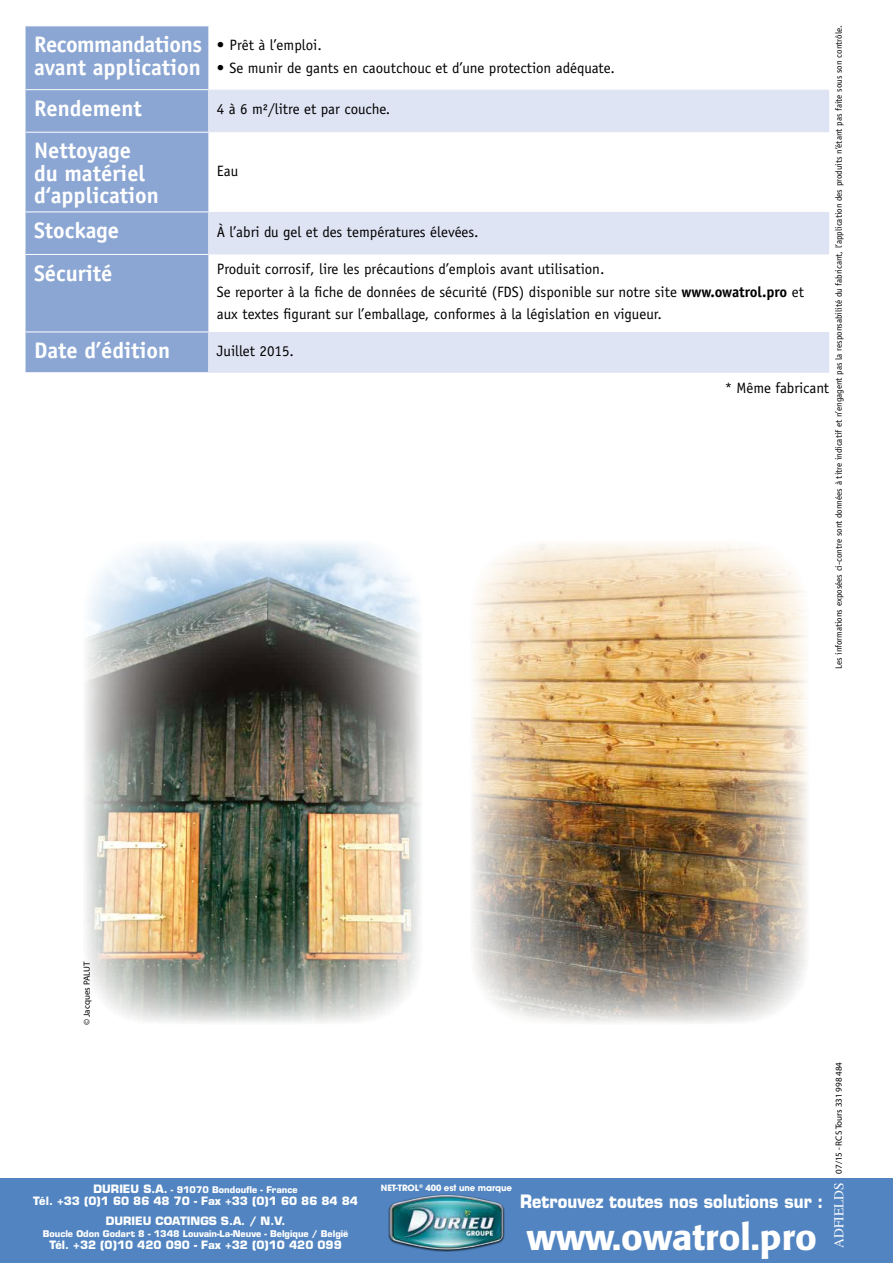
<style>
.page{position:relative;width:893px;height:1263px;background:#fff}
.page>*{position:absolute;margin:0;border:0;box-sizing:border-box;transform-origin:0 0}
.t1{font:500 36px "Formata";color:#fff}
.t2{font:700 22.5px/22.5px "Officina Sans";color:#fff}
.t3{font:700 22.5px/22.5px "Officina Sans";letter-spacing:-.02em;color:#fff}
.t4{font:700 18px "Eurostile LT Std";color:#fff;scale:.9 1}
.t5{font:15px/22.5px "Officina Sans";color:#000}
.t6{font:13.5px "Times";color:#fff}
.t7{font:700 11.25px/20.5px "Eurostile LT Std";color:#fff;text-align:center}
.t8{font:9px "Officina Sans";color:#000}
.t9{font:700 9px "Eurostile LT Std";color:#fff}
.t10{font:9px "Myriad Pro";color:#000}
.t11{font:700 8.7px "Avant Garde";letter-spacing:-.01em;color:#fff}
.s1{font-weight:700}
.s2{font-size:11.25px}
</style>
<div class="page">
<div style="left:0;top:1178px;width:893px;height:85px;background:#5184c0"></div>
<div style="left:388px;top:1194px;width:117px;height:58px;background:#000;opacity:.9"></div>
<img style="left:390px;top:1195px;width:113px;height:54px">
<div style="left:26px;top:27px;width:182px;height:345px;background:#8ba6d3"></div>
<svg style="left:208px;top:90px;width:621px;height:283px"></svg>
<hr style="left:26px;top:89px;width:182px;height:1px;background:#fff">
<hr style="left:26px;top:132px;width:182px;height:1px;background:#fff">
<hr style="left:26px;top:212px;width:182px;height:1px;background:#fff">
<hr style="left:26px;top:254px;width:182px;height:1px;background:#fff">
<hr style="left:26px;top:332px;width:182px;height:1px;background:#fff">
<img style="left:85px;top:542px;width:336px;height:481px">
<img style="left:472px;top:543px;width:336px;height:480px">
<p class="t8" style="left:834px;top:669px;width:645px;rotate:-90deg">Les informations exposées ci-contre sont données à titre indicatif et n’engagent pas la responsabilité du fabricant, l’application des produits n’étant pas faite sous son contrôle.</p>
<h2 class="t3" style="left:34px;top:33px;width:169px">Recommandations avant application</h2>
<p class="t5" style="left:217px;top:34px;width:106px">• Prêt à l’emploi.</p>
<p class="t5" style="left:217px;top:56px;width:399px">• Se munir de gants en caoutchouc et d’une protection adéquate.</p>
<h2 class="t2" style="left:34px;top:97px;width:109px">Rendement</h2>
<p class="t5" style="left:217px;top:98px;width:175px">4 à 6 m²/litre et par couche.</p>
<h2 class="t2" style="left:34px;top:139px;width:126px">Nettoyage du matériel d‘application</h2>
<p class="t5" style="left:217px;top:159px;width:23px">Eau</p>
<h2 class="t2" style="left:34px;top:219px;width:87px">Stockage</h2>
<p class="t5" style="left:217px;top:220px;width:263px">À l’abri du gel et des températures élevées.</p>
<h2 class="t2" style="left:34px;top:261px;width:80px">Sécurité</h2>
<p class="t5" style="left:217px;top:258px;width:589px">Produit corrosif, lire les précautions d’emplois avant utilisation.<br>Se reporter à la fiche de données de sécurité (FDS) disponible sur notre site <span class="s1">www.owatrol.pro</span> et aux textes figurant sur l’emballage, conformes à la législation en vigueur.</p>
<h2 class="t2" style="left:34px;top:339px;width:138px">Date d’édition</h2>
<p class="t5" style="left:217px;top:340px;width:79px">Juillet 2015.</p>
<p class="t5" style="left:725px;top:376px;width:106px">* Même fabricant</p>
<p class="t10" style="left:81px;top:1025px;width:65px;rotate:-90deg">© Jacques PALUT</p>
<p class="t9" style="left:94px;top:1184px;width:206px"><span class="s2">DURIEU S.A.</span> - 91070 Bondoufle - France</p>
<p class="t7" style="left:33px;top:1190px;width:326px">Tél. +33 (0)1 60 86 48 70 - Fax +33 (0)1 60 86 84 84<br>DURIEU COATINGS S.A. / N.V.</p>
<p class="t9" style="left:43px;top:1228px;width:307px">Boucle Odon Godart 8 - 1348 Louvain-La-Neuve - Belgique / België</p>
<p class="t7" style="left:49px;top:1235px;width:294px">Tél. +32 (0)10 420 090 - Fax +32 (0)10 420 099</p>
<p class="t11" style="left:381px;top:1182px;width:133px">NET-TROL<sup>®</sup> 400 est une marque</p>
<p class="t4" style="left:520px;top:1191px;width:338px">Retrouvez toutes nos solutions sur :</p>
<h1 class="t1" style="left:527px;top:1215px;width:292px">www.owatrol.pro</h1>
<p class="t10" style="left:833px;top:1174px;width:113px;rotate:-90deg">07/15 - RCS Tours 331 998 484</p>
<p class="t6" style="left:826px;top:1248px;width:67px;rotate:-90deg">ADFIELDS</p>
</div>
